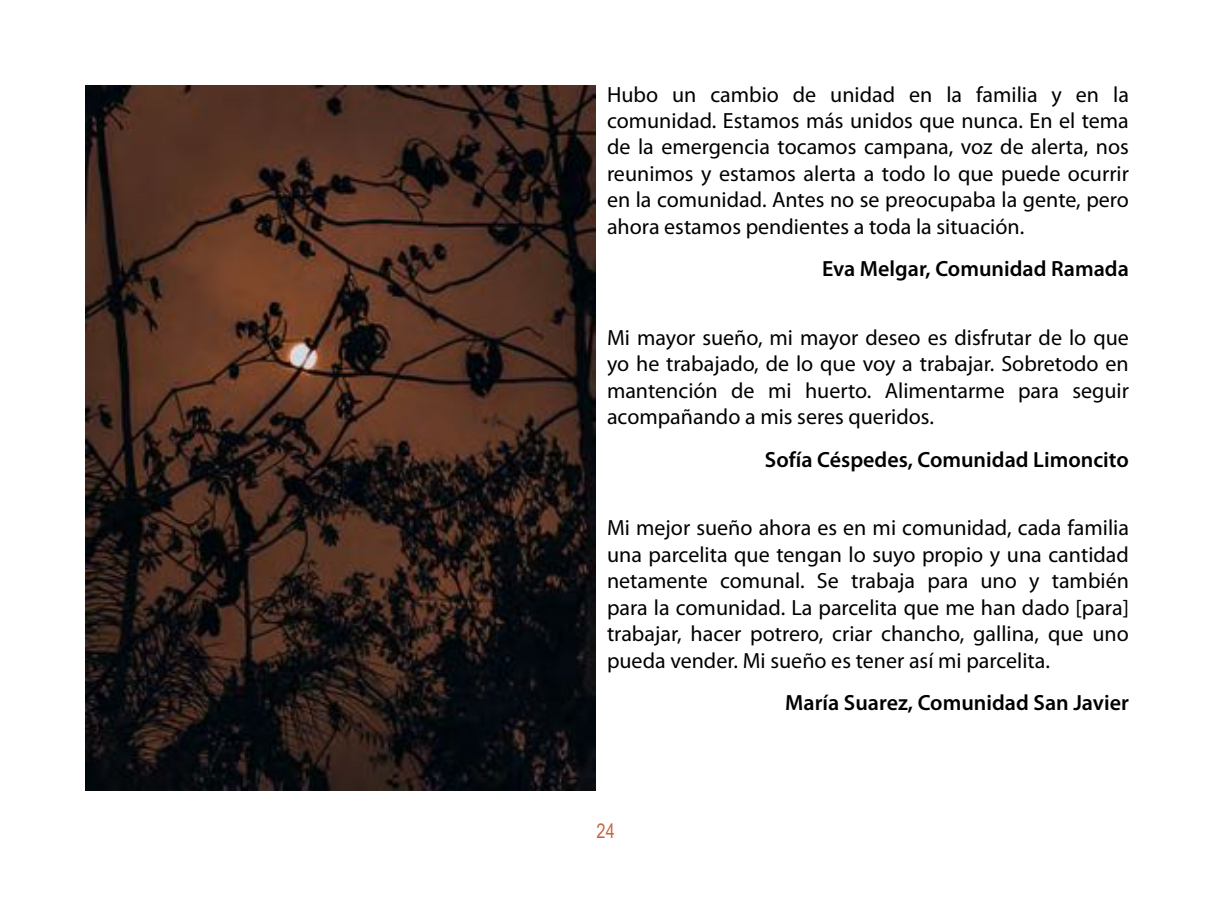
<style>
.page{position:relative;width:1214px;height:919px;background:#fff}
.page>*{position:absolute;margin:0;border:0;box-sizing:border-box;transform-origin:0 0}
.t1{font:22px/26.4px "Myriad Pro";color:#000;text-align:justify}
.t2{font:600 22px "Myriad Pro";color:#000}
.t3{font:20px "Arial Narrow";color:#c76746}
</style>
<div class="page">
<img style="left:85px;top:85px;width:510px;height:705px">
<p class="t1" style="left:607px;top:81px;width:523px">Hubo un cambio de unidad en la familia y en la comunidad. Estamos más unidos que nunca. En el tema de la emergencia tocamos campana, voz de alerta, nos reunimos y estamos alerta a todo lo que puede ocurrir en la comunidad. Antes no se preocupaba la gente, pero ahora estamos pendientes a toda la situación.</p>
<p class="t2" style="left:822px;top:255px;width:308px">Eva Melgar, Comunidad Ramada</p>
<p class="t1" style="left:607px;top:324px;width:523px">Mi mayor sueño, mi mayor deseo es disfrutar de lo que yo he trabajado, de lo que voy a trabajar. Sobretodo en mantención de mi huerto. Alimentarme para seguir acompañando a mis seres queridos.</p>
<p class="t2" style="left:764px;top:445px;width:365px">Sofía Céspedes, Comunidad Limoncito</p>
<p class="t1" style="left:607px;top:514px;width:523px">Mi mejor sueño ahora es en mi comunidad, cada familia una parcelita que tengan lo suyo propio y una cantidad netamente comunal. Se trabaja para uno y también para la comunidad. La parcelita que me han dado [para] trabajar, hacer potrero, criar chancho, gallina, que uno pueda vender. Mi sueño es tener así mi parcelita.</p>
<p class="t2" style="left:785px;top:688px;width:345px">María Suarez, Comunidad San Javier</p>
<p class="t3" style="left:596px;top:819px;width:20px">24</p>
</div>
